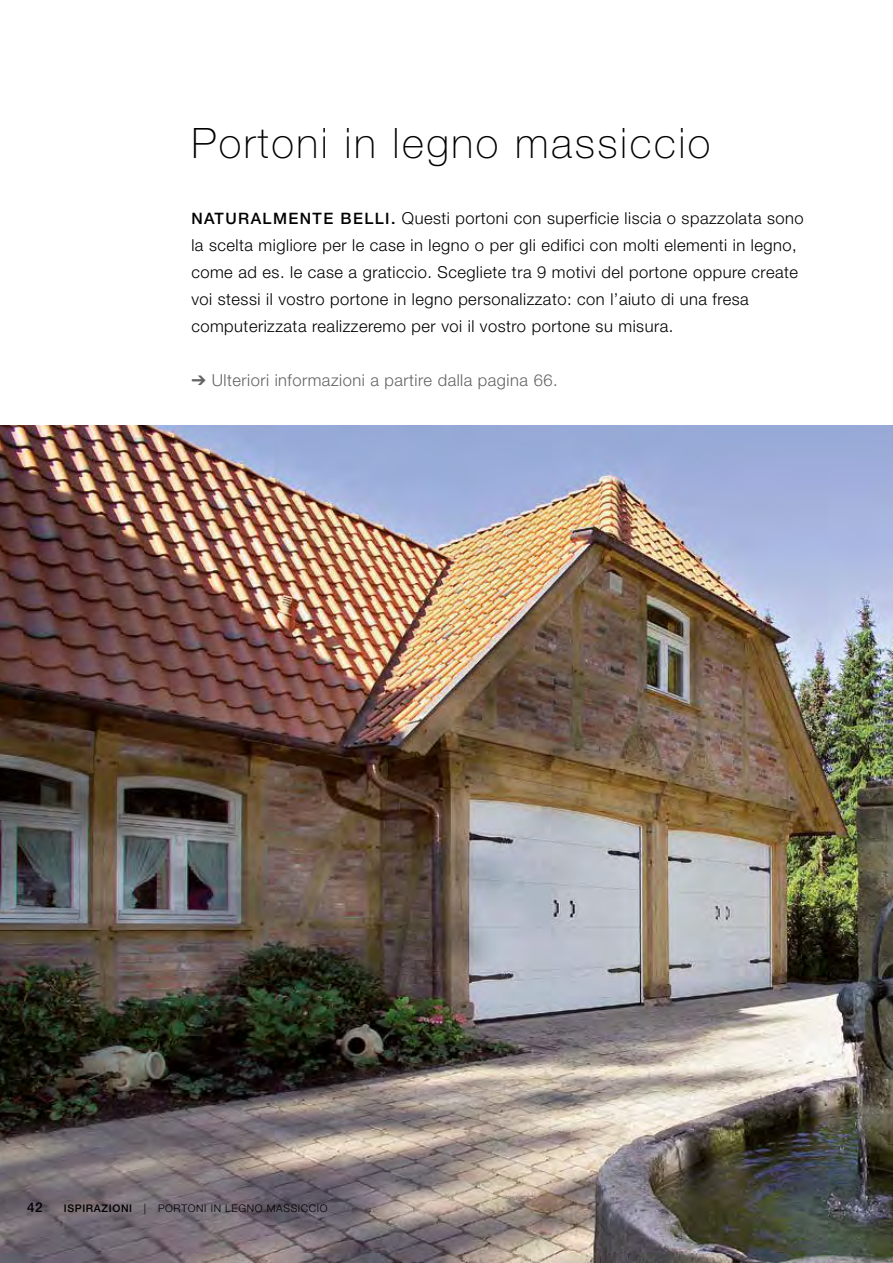
<style>
.page{position:relative;width:893px;height:1263px;background:#fff}
.page>*{position:absolute;margin:0;border:0;box-sizing:border-box;transform-origin:0 0}
.t1{font:100 42px "Hoermann Helvetica Neue";letter-spacing:.06em;color:#000}
.t2{font:300 16.5px/27px "Hoermann Helvetica Neue";letter-spacing:.03em;color:#000}
.t3{font:300 16.5px "Hoermann Helvetica Neue";letter-spacing:.03em;color:#646363}
.t4{font:500 13.5px "Hoermann Helvetica Neue";color:#000}
.t5{font:300 10.5px "Hoermann Helvetica Neue";letter-spacing:.06em;color:#000}
.s1{font-weight:500;font-size:15.75px}
.s2{font-weight:500}
</style>
<div class="page">
<img style="left:0;top:425px;width:893px;height:838px">
<h1 class="t1" style="left:191px;top:113px;width:521px">Portoni in legno massiccio</h1>
<p class="t2" style="left:191px;top:204px;width:614px"><span class="s1">NATURALMENTE BELLI.</span> Questi portoni con superficie liscia o spazzolata sono la scelta migliore per le case in legno o per gli edifici con molti elementi in legno, come ad es. le case a graticcio. Scegliete tra 9 motivi del portone oppure create voi stessi il vostro portone in legno personalizzato: con l’aiuto di una fresa computerizzata realizzeremo per voi il vostro portone su misura.</p>
<p class="t3" style="left:191px;top:369px;width:368px">➔ Ulteriori informazioni a partire dalla pagina 66.</p>
<p class="t4" style="left:27px;top:1198px;width:17px">42</p>
<p class="t5" style="left:64px;top:1201px;width:265px"><span class="s2">ISPIRAZIONI</span> | PORTONI IN LEGNO MASSICCIO</p>
</div>
